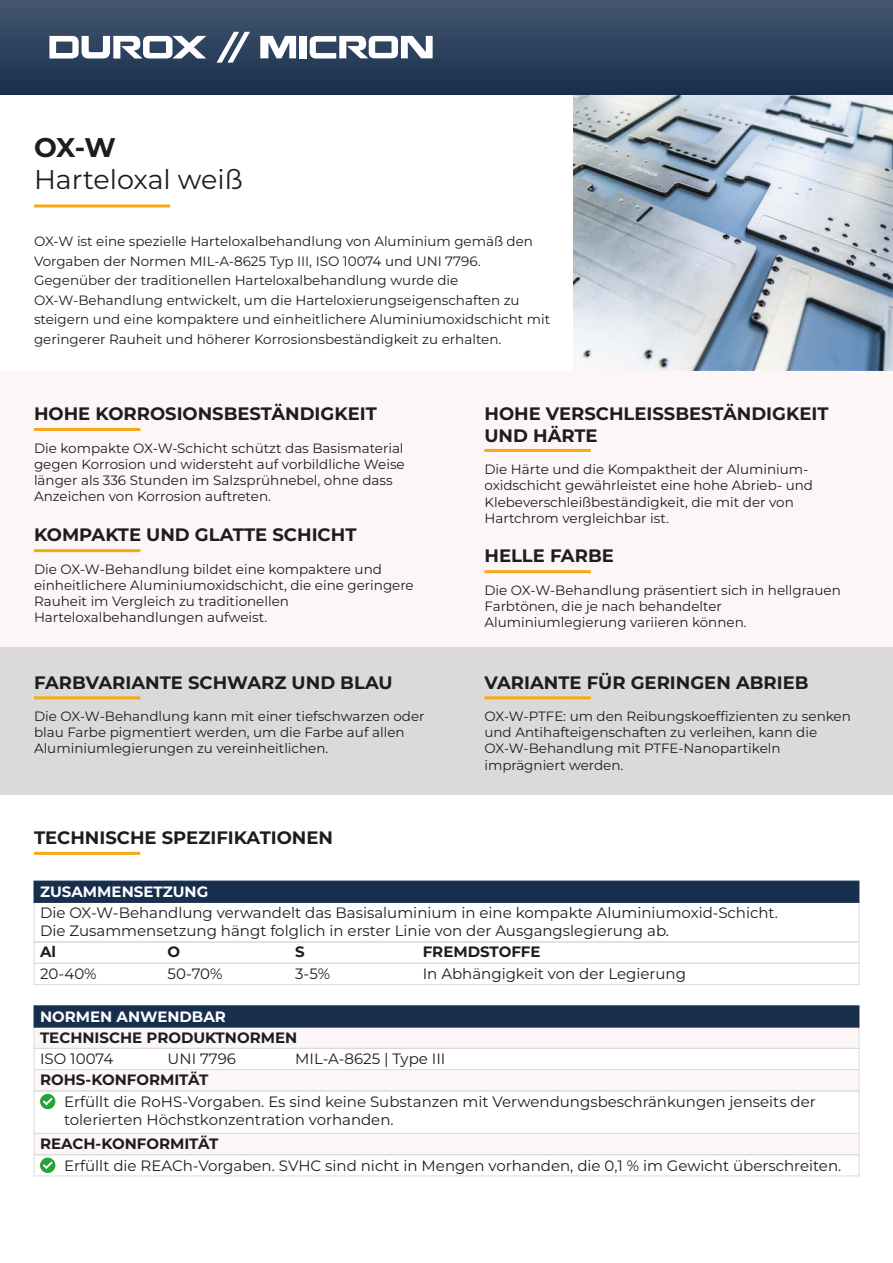
<style>
.page{position:relative;width:893px;height:1263px;background:#fff}
.page>*{position:absolute;margin:0;border:0;box-sizing:border-box;transform-origin:0 0}
.t1{font:27px "Montserrat Thin 400";color:#1d1d1b}
.t2{font:27px "Montserrat Thin 700";color:#1d1d1b}
.t3{font:18px/21.6px "Montserrat Thin 700";color:#1d1d1b}
.t4{font:15px/18px "Montserrat Thin 400";color:#1d1d1b}
.t5{font:15px "Montserrat Thin 700";color:#1d1d1b}
.t6{font:15px "Montserrat Thin 700";color:#fff}
.t7{font:13.5px/16.2px "Montserrat Thin 400";color:#1d1d1b}
</style>
<div class="page">
<img style="left:574px;top:94px;width:319px;height:277px">
<div style="left:0;top:0;width:893px;height:94px;background:linear-gradient(to bottom,#455770,#182f4e)"></div>
<hr style="left:34px;top:205px;width:136px;height:3px;background:#f7a817">
<div style="left:0;top:371px;width:893px;height:276px;background:#fcf7f6"></div>
<hr style="left:34px;top:428px;width:106px;height:3px;background:#f7a817">
<hr style="left:484px;top:449px;width:107px;height:3px;background:#f7a817">
<hr style="left:34px;top:549px;width:106px;height:3px;background:#f7a817">
<hr style="left:484px;top:570px;width:107px;height:3px;background:#f7a817">
<hr style="left:34px;top:852px;width:106px;height:3px;background:#f7a817">
<div style="left:34px;top:902px;width:825px;height:40px;border:1px solid #dadada"></div>
<div style="left:34px;top:963px;width:825px;height:22px;border:1px solid #dadada"></div>
<div style="left:34px;top:942px;width:825px;height:22px;border:1px solid #dadada"></div>
<div style="left:34px;top:1027px;width:825px;height:22px;background:#fcf7f6;border:1px solid #dadada"></div>
<div style="left:34px;top:1048px;width:825px;height:22px;border:1px solid #dadada"></div>
<div style="left:34px;top:1005px;width:825px;height:22px;background:#172e4d;border:1px solid #172e4d"></div>
<div style="left:34px;top:881px;width:825px;height:22px;background:#172e4d;border:1px solid #172e4d"></div>
<div style="left:0;top:647px;width:893px;height:147px;background:#dadada"></div>
<hr style="left:34px;top:696px;width:106px;height:3px;background:#f7a817">
<hr style="left:484px;top:696px;width:107px;height:3px;background:#f7a817">
<svg style="left:216px;top:31px;width:35px;height:33px"></svg>
<svg style="left:49px;top:36px;width:157px;height:23px"></svg>
<svg style="left:260px;top:36px;width:36px;height:22px"></svg>
<div style="left:299px;top:36px;width:8px;height:22px;background:#fff"></div>
<svg style="left:310px;top:36px;width:123px;height:23px"></svg>
<div style="left:34px;top:1069px;width:825px;height:22px;background:#fcf7f6;border:1px solid #dadada"></div>
<div style="left:34px;top:1090px;width:825px;height:44px;border:1px solid #dadada"></div>
<div style="left:40px;top:1094px;width:15px;height:15px;background:#25a539;border-radius:50%"></div>
<svg style="left:41px;top:1096px;width:14px;height:11px"></svg>
<div style="left:34px;top:1133px;width:825px;height:22px;background:#fcf7f6;border:1px solid #dadada"></div>
<div style="left:34px;top:1154px;width:825px;height:22px;border:1px solid #dadada"></div>
<svg style="left:40px;top:1157px;width:15px;height:16px"></svg>
<svg style="left:41px;top:1159px;width:14px;height:12px"></svg>
<h1 class="t2" style="left:34px;top:129px;width:83px">OX-W</h1>
<h1 class="t1" style="left:34px;top:162px;width:210px">Harteloxal weiß</h1>
<p class="t7" style="left:34px;top:231px;width:518px;line-height:19.5px">OX-W ist eine spezielle Harteloxalbehandlung von Aluminium gemäß den Vorgaben der Normen MIL-A-8625 Typ III, ISO 10074 und UNI 7796.<br>Gegenüber der traditionellen Harteloxalbehandlung wurde die OX-W-Behandlung entwickelt, um die Harteloxierungseigenschaften zu steigern und eine kompaktere und einheitlichere Aluminiumoxidschicht mit geringerer Rauheit und höherer Korrosionsbeständigkeit zu erhalten.</p>
<h2 class="t3" style="left:34px;top:402px;width:344px">HOHE KORROSIONSBESTÄNDIGKEIT</h2>
<p class="t7" style="left:34px;top:439px;width:372px">Die kompakte OX-W-Schicht schützt das Basismaterial gegen Korrosion und widersteht auf vorbildliche Weise länger als 336 Stunden im Salzsprühnebel, ohne dass Anzeichen von Korrosion auftreten.</p>
<h2 class="t3" style="left:34px;top:524px;width:324px">KOMPAKTE UND GLATTE SCHICHT</h2>
<p class="t7" style="left:34px;top:560px;width:381px">Die OX-W-Behandlung bildet eine kompaktere und einheitlichere Aluminiumoxidschicht, die eine geringere Rauheit im Vergleich zu traditionellen Harteloxalbehandlungen aufweist.</p>
<h2 class="t3" style="left:34px;top:671px;width:360px">FARBVARIANTE SCHWARZ UND BLAU</h2>
<p class="t7" style="left:34px;top:708px;width:392px">Die OX-W-Behandlung kann mit einer tiefschwarzen oder blau Farbe pigmentiert werden, um die Farbe auf allen<br>Aluminiumlegierungen zu vereinheitlichen.</p>
<h2 class="t3" style="left:34px;top:826px;width:301px">TECHNISCHE SPEZIFIKATIONEN</h2>
<p class="t6" style="left:40px;top:881px;width:170px">ZUSAMMENSETZUNG</p>
<h2 class="t3" style="left:484px;top:402px;width:346px">HOHE VERSCHLEISSBESTÄNDIGKEIT<br>UND HÄRTE</h2>
<p class="t7" style="left:484px;top:461px;width:330px">Die Härte und die Kompaktheit der Aluminium&shy;oxidschicht gewährleistet eine hohe Abrieb- und Klebeverschleißbeständigkeit, die mit der von Hartchrom vergleichbar ist.</p>
<h2 class="t3" style="left:484px;top:545px;width:131px">HELLE FARBE</h2>
<p class="t7" style="left:484px;top:581px;width:358px">Die OX-W-Behandlung präsentiert sich in hellgrauen<br>Farbtönen, die je nach behandelter<br>Aluminiumlegierung variieren können.</p>
<h2 class="t3" style="left:484px;top:671px;width:326px">VARIANTE FÜR GERINGEN ABRIEB</h2>
<p class="t7" style="left:484px;top:708px;width:368px">OX-W-PTFE: um den Reibungskoeffizienten zu senken und Antihafteigenschaften zu verleihen, kann die OX-W-Behandlung mit PTFE-Nanopartikeln imprägniert werden.</p>
<p class="t4" style="left:40px;top:903px;width:739px">Die OX-W-Behandlung verwandelt das Basisaluminium in eine kompakte Aluminiumoxid-Schicht.<br>Die Zusammensetzung hängt folglich in erster Linie von der Ausgangslegierung ab.</p>
<p class="t5" style="left:40px;top:941px;width:18px">Al</p>
<p class="t5" style="left:168px;top:941px;width:14px">O</p>
<p class="t5" style="left:295px;top:941px;width:11px">S</p>
<p class="t5" style="left:423px;top:941px;width:119px">FREMDSTOFFE</p>
<p class="t4" style="left:40px;top:964px;width:58px">20-40%</p>
<p class="t4" style="left:168px;top:964px;width:57px">50-70%</p>
<p class="t4" style="left:295px;top:964px;width:36px">3-5%</p>
<p class="t4" style="left:423px;top:964px;width:265px">In Abhängigkeit von der Legierung</p>
<p class="t6" style="left:40px;top:1006px;width:187px">NORMEN ANWENDBAR</p>
<p class="t5" style="left:40px;top:1027px;width:259px">TECHNISCHE PRODUKTNORMEN</p>
<p class="t4" style="left:40px;top:1049px;width:75px">ISO 10074</p>
<p class="t4" style="left:168px;top:1049px;width:70px">UNI 7796</p>
<p class="t4" style="left:295px;top:1049px;width:152px">MIL-A-8625 | Type III</p>
<p class="t5" style="left:40px;top:1070px;width:170px">ROHS-KONFORMITÄT</p>
<p class="t4" style="left:64px;top:1092px;width:753px">Erfüllt die RoHS-Vorgaben. Es sind keine Substanzen mit Verwendungsbeschränkungen jenseits der tolerierten Höchstkonzentration vorhanden.</p>
<p class="t5" style="left:40px;top:1134px;width:180px">REACH-KONFORMITÄT</p>
<p class="t4" style="left:64px;top:1156px;width:779px">Erfüllt die REACh-Vorgaben. SVHC sind nicht in Mengen vorhanden, die 0,1 % im Gewicht überschreiten.</p>
</div>
